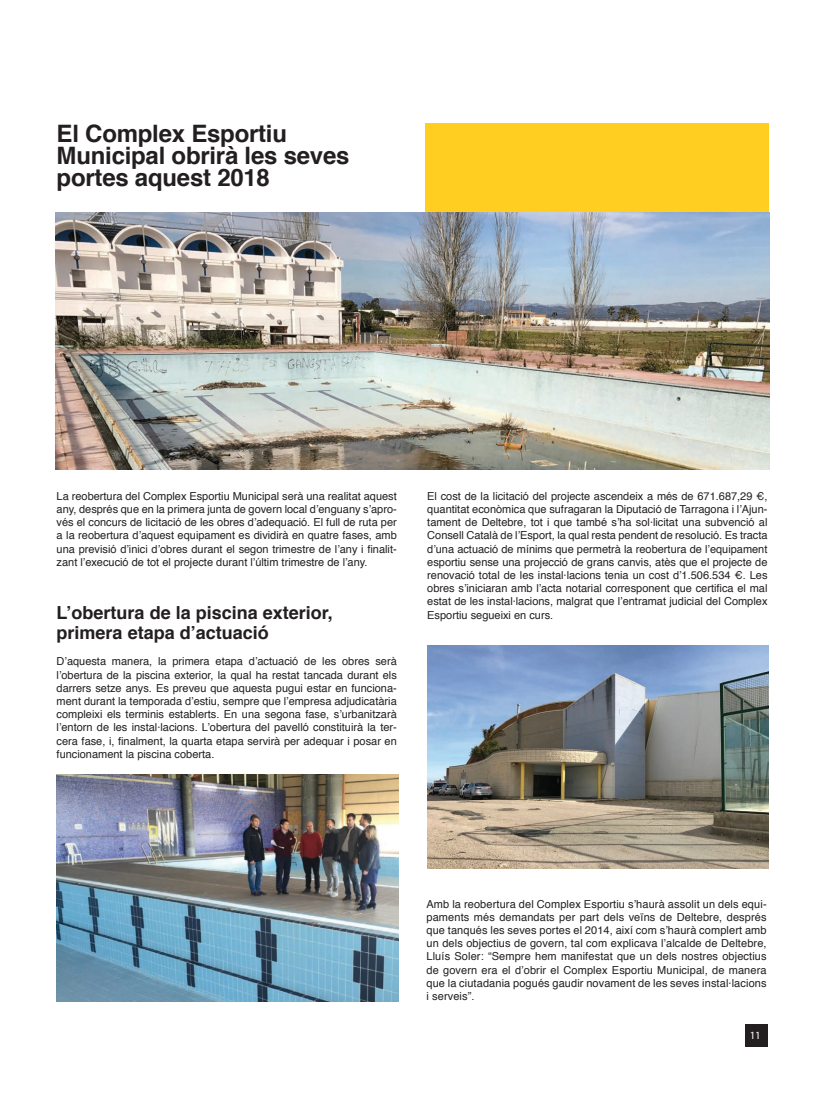
<style>
.page{position:relative;width:825px;height:1106px;background:#fff}
.page>*{position:absolute;margin:0;border:0;box-sizing:border-box;transform-origin:0 0}
.t1{font:700 24px/22px "Helvetica";letter-spacing:-.01em;color:#231f20}
.t2{font:700 18px/20px "Helvetica";color:#231f20}
.t3{font:11px/13.2px "Helvetica";color:#231f20;text-align:justify}
.t4{font:11px "Myriad Pro";color:#fff}
</style>
<div class="page">
<div style="left:745px;top:1024px;width:23px;height:23px;background:#231f20"></div>
<div style="left:426px;top:123px;width:343px;height:346px;background:#ffce21"></div>
<img style="left:56px;top:213px;width:713px;height:256px">
<img style="left:57px;top:774px;width:341px;height:227px">
<img style="left:427px;top:645px;width:342px;height:223px">
<h1 class="t1" style="left:57px;top:123px;width:294px">El Complex Esportiu<br>Municipal obrirà les seves portes aquest 2018</h1>
<p class="t3" style="left:57px;top:489px;width:342px">La reobertura del Complex Esportiu Municipal serà una realitat aquest any, després que en la primera junta de govern local d’enguany s’apro&shy;vés el concurs de licitació de les obres d’adequació. El full de ruta per a la reobertura d’aquest equipament es dividirà en quatre fases, amb una previsió d’inici d’obres durant el segon trimestre de l’any i finalit&shy;zant l’execució de tot el projecte durant l’últim trimestre de l’any.</p>
<h2 class="t2" style="left:57px;top:603px;width:278px">L’obertura de la piscina exterior, primera etapa d’actuació</h2>
<p class="t3" style="left:57px;top:655px;width:342px">D’aquesta manera, la primera etapa d’actuació de les obres serà l’obertura de la piscina exterior, la qual ha restat tancada durant els darrers setze anys. Es preveu que aquesta pugui estar en funciona&shy;ment durant la temporada d’estiu, sempre que l’empresa adjudicatària compleixi els terminis establerts. En una segona fase, s’urbanitzarà l’entorn de les instal·lacions. L’obertura del pavelló constituirà la ter&shy;cera fase, i, finalment, la quarta etapa servirà per adequar i posar en funcionament la piscina coberta.</p>
<p class="t3" style="left:427px;top:489px;width:342px">El cost de la licitació del projecte ascendeix a més de 671.687,29 €, quantitat econòmica que sufragaran la Diputació de Tarragona i l’Ajun&shy;tament de Deltebre, tot i que també s’ha sol·licitat una subvenció al Consell Català de l’Esport, la qual resta pendent de resolució. Es tracta d’una actuació de mínims que permetrà la reobertura de l’equipament esportiu sense una projecció de grans canvis, atès que el projecte de renovació total de les instal·lacions tenia un cost d’1.506.534 €. Les obres s’iniciaran amb l’acta notarial corresponent que certifica el mal estat de les instal·lacions, malgrat que l’entramat judicial del Complex Esportiu segueixi en curs.</p>
<p class="t3" style="left:426px;top:897px;width:342px">Amb la reobertura del Complex Esportiu s’haurà assolit un dels equi&shy;paments més demandats per part dels veïns de Deltebre, després que tanqués les seves portes el 2014, així com s’haurà complert amb un dels objectius de govern, tal com explicava l’alcalde de Deltebre, Lluís Soler: “Sempre hem manifestat que un dels nostres objectius de govern era el d’obrir el Complex Esportiu Municipal, de manera que la ciutadania pogués gaudir novament de les seves instal·lacions i serveis”.</p>
<p class="t4" style="left:750px;top:1028px;width:13px">11</p>
</div>
